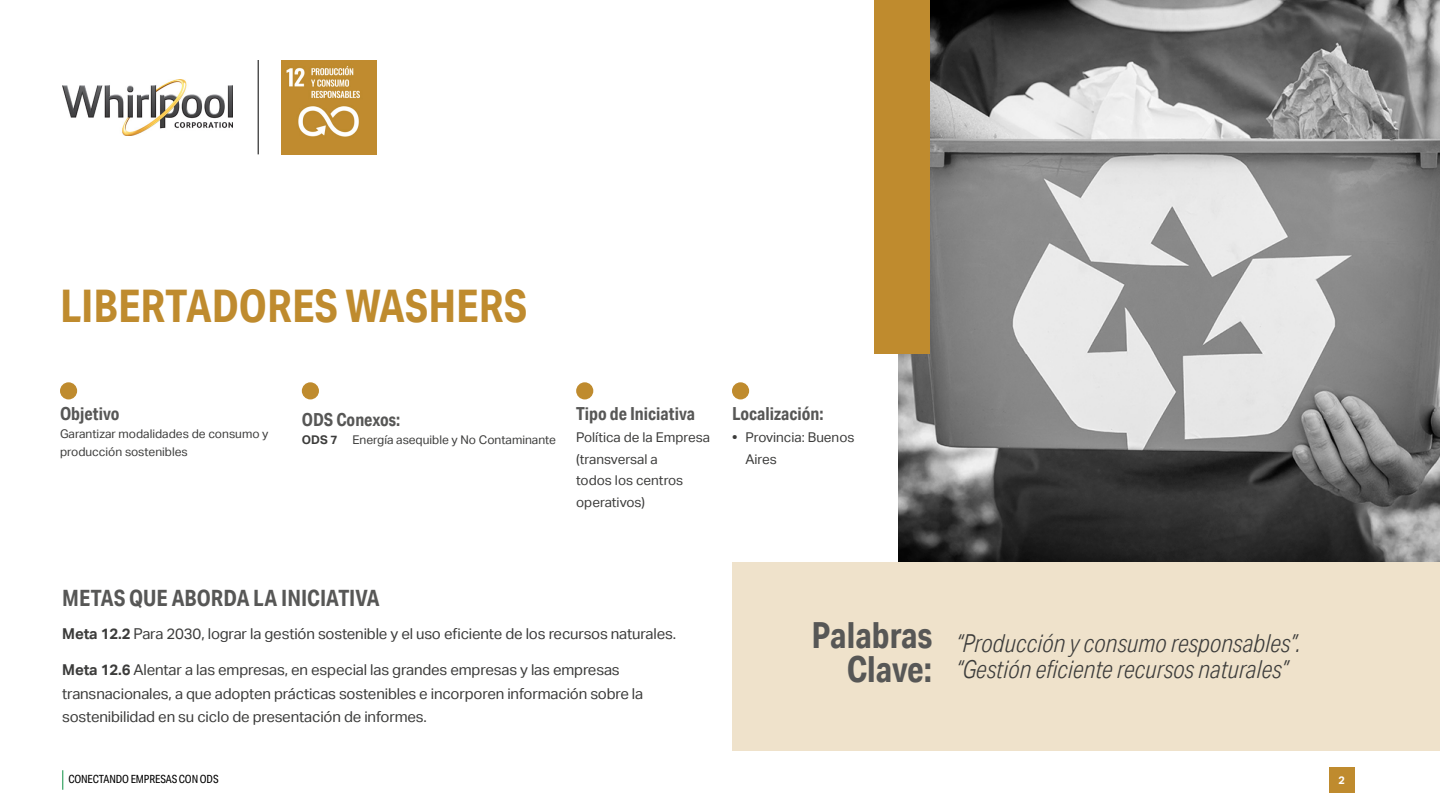
<style>
.page{position:relative;width:1440px;height:810px;background:#fff}
.page>*{position:absolute;margin:0;border:0;box-sizing:border-box;transform-origin:0 0}
.t1{font:700 45px "Aktiv Grotesk Cd";color:#bf8b2e}
.t2{font:700 36px/33.8px "Aktiv Grotesk Cd";color:#575756;text-align:right}
.t3{font:italic 300 24.75px/26.2px "Aktiv Grotesk Cd";color:#3c3c3b}
.t4{font:700 22.5px "Aktiv Grotesk Cd";color:#575756}
.t5{font:700 18px "Aktiv Grotesk Cd";color:#575756}
.t6{font:15px/23.2px "Aktiv Grotesk";letter-spacing:-.01em;color:#3c3c3b}
.t7{font:13.5px/21.8px "Aktiv Grotesk";color:#3c3c3b}
.t8{font:12px/18px "Aktiv Grotesk";color:#3c3c3b}
.t9{font:11.25px "Aktiv Grotesk Cd";letter-spacing:-.01em;color:#000}
.t10{font:700 10.88px "Aktiv Grotesk";color:#fff}
.s1{font-weight:700}
</style>
<div class="page">
<svg style="left:62px;top:770px;width:1px;height:20px"></svg>
<div style="left:1329px;top:767px;width:25px;height:26px;background:#bf8b2e"></div>
<img style="left:898px;top:0;width:542px;height:562px">
<div style="left:874px;top:0;width:56px;height:354px;background:#bf8b2e"></div>
<img style="left:281px;top:60px;width:95px;height:95px">
<hr style="left:258px;top:60px;width:1px;height:94px;background:#000">
<div style="left:732px;top:562px;width:708px;height:189px;background:#efe2cb"></div>
<div style="left:60px;top:382px;width:17px;height:17px;background:#bf8b2e;border-radius:50%"></div>
<div style="left:302px;top:382px;width:17px;height:17px;background:#bf8b2e;border-radius:50%"></div>
<div style="left:576px;top:382px;width:17px;height:17px;background:#bf8b2e;border-radius:50%"></div>
<div style="left:732px;top:382px;width:17px;height:17px;background:#bf8b2e;border-radius:50%"></div>
<img style="left:62px;top:79px;width:170px;height:57px">
<h1 class="t1" style="left:60px;top:278px;width:469px">LIBERTADORES WASHERS</h1>
<p class="t5" style="left:60px;top:403px;width:61px">Objetivo</p>
<p class="t8" style="left:60px;top:425px;width:210px">Garantizar modalidades de consumo y producción sostenibles</p>
<p class="t5" style="left:302px;top:408px;width:100px">ODS Conexos:</p>
<p class="t8" style="left:302px;top:431px;width:256px"><span class="s1">ODS 7</span> Energía asequible y No Contaminante</p>
<p class="t5" style="left:576px;top:403px;width:120px">Tipo de Iniciativa</p>
<p class="t7" style="left:576px;top:426px;width:135px">Política de la Empresa (transversal a<br>todos los centros operativos)</p>
<p class="t5" style="left:732px;top:403px;width:93px">Localización:</p>
<p class="t7" style="left:746px;top:426px;width:110px;text-indent:-14px"><span class="s1">•</span> Provincia: Buenos<br>Aires</p>
<h3 class="t4" style="left:62px;top:584px;width:319px">METAS QUE ABORDA LA INICIATIVA</h3>
<p class="t6" style="left:62px;top:622px;width:615px"><span class="s1">Meta 12.2</span> Para 2030, lograr la gestión sostenible y el uso eficiente de los recursos naturales.</p>
<p class="t6" style="left:62px;top:659px;width:583px"><span class="s1">Meta 12.6</span> Alentar a las empresas, en especial las grandes empresas y las empresas transnacionales, a que adopten prácticas sostenibles e incorporen información sobre la sostenibilidad en su ciclo de presentación de informes.</p>
<h2 class="t2" style="left:811px;top:618px;width:122px">Palabras<br>Clave:</h2>
<h3 class="t3" style="left:956px;top:630px;width:347px">“Producción y consumo responsables”. “Gestión eficiente recursos naturales”</h3>
<p class="t9" style="left:68px;top:773px;width:152px">CONECTANDO EMPRESAS CON ODS</p>
<p class="t10" style="left:1338px;top:774px;width:8px">2</p>
</div>
